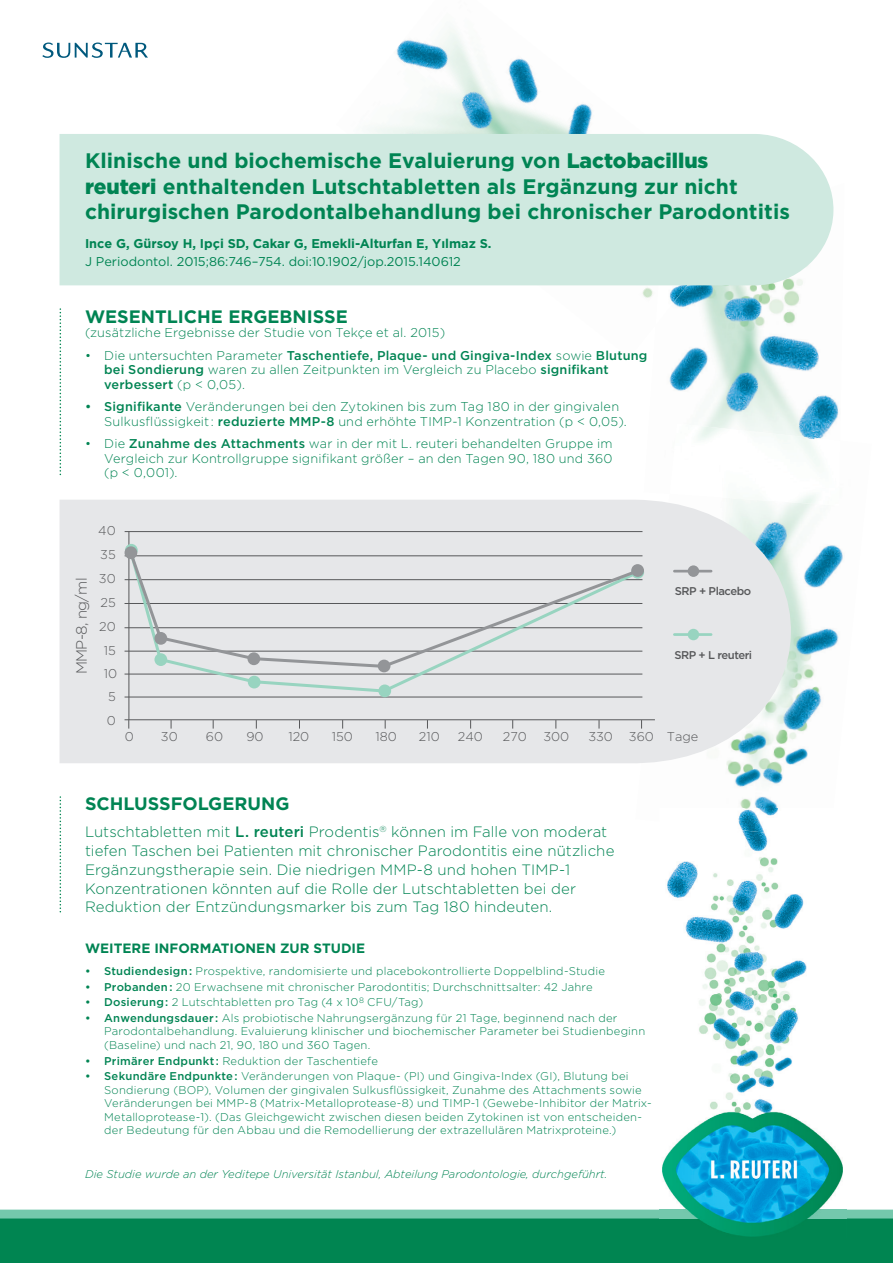
<style>
.page{position:relative;width:893px;height:1263px;background:#fff}
.page>*{position:absolute;margin:0;border:0;box-sizing:border-box;transform-origin:0 0}
.t1{font:700 21px/25.5px "Gotham HTF";letter-spacing:.005em;color:#008453}
.t2{font:700 18px "Gotham HTF";color:#008453}
.t3{font:300 15px/18.8px "Gotham HTF";letter-spacing:.005em;color:#008453}
.t4{font:300 15px "Gotham HTF";letter-spacing:-.045em;color:#57585a}
.t5{font:700 13.5px "Gotham HTF";color:#008453}
.t6{font:300 12.75px/14.2px "Gotham HTF";letter-spacing:.01em;color:#008453}
.t7{font:12.75px "Gotham HTF";color:#008453}
.t8{font:300 12.75px/23.7px "Gotham HTF";color:#57585a;text-align:right}
.t9{font:700 12.75px "Gotham HTF";color:#008453}
.t10{font:300 11.25px/13.5px "Gotham HTF";letter-spacing:.02em;color:#008453}
.t11{font:italic 300 11.25px "Gotham";color:#008453}
.t12{font:500 11.25px "Gotham HTF";letter-spacing:-.045em;color:#57585a}
.s1{font-weight:900}
.s2{font-weight:500}
</style>
<div class="page">
<div style="left:0;top:54px;width:893px;height:1209px;background:#008551"></div>
<div style="left:0;top:54px;width:893px;height:1164px;background:#fff"></div>
<img style="left:635px;top:441px;width:237px;height:380px">
<img style="left:644px;top:183px;width:200px;height:311px">
<img style="left:670px;top:423px;width:170px;height:83px">
<img style="left:336px;top:31px;width:408px;height:327px">
<img style="left:655px;top:286px;width:84px;height:39px">
<svg style="left:60px;top:309px;width:1px;height:166px"></svg>
<svg style="left:60px;top:797px;width:1px;height:116px"></svg>
<div style="left:60px;top:134px;width:774px;height:152px;background:#cfe9e0"></div>
<svg style="left:43px;top:42px;width:105px;height:16px"></svg>
<svg style="left:60px;top:500px;width:733px;height:265px;background:#e3e6e8"></svg>
<div style="left:688px;top:565px;width:11px;height:12px;background:#939598;border-radius:50%"></div>
<hr style="left:674px;top:570px;width:37px;height:2px;background:#939598">
<div style="left:688px;top:629px;width:11px;height:11px;background:#98d4c0;border-radius:50%"></div>
<hr style="left:674px;top:633px;width:37px;height:3px;background:#98d4c0">
<hr style="left:125px;top:579px;width:517px;height:1px;background:#57585a">
<hr style="left:125px;top:603px;width:517px;height:1px;background:#57585a">
<hr style="left:125px;top:627px;width:517px;height:1px;background:#57585a">
<hr style="left:125px;top:651px;width:517px;height:1px;background:#57585a">
<hr style="left:125px;top:674px;width:517px;height:1px;background:#57585a">
<hr style="left:125px;top:697px;width:517px;height:1px;background:#57585a">
<hr style="left:125px;top:719px;width:530px;height:1px;background:#57585a">
<hr style="left:125px;top:555px;width:517px;height:1px;background:#57585a">
<hr style="left:125px;top:531px;width:517px;height:1px;background:#57585a">
<svg style="left:127px;top:547px;width:515px;height:147px;background:#dde1e2"></svg>
<svg style="left:631px;top:564px;width:13px;height:13px"></svg>
<hr style="left:129px;top:532px;width:1px;height:188px;background:#57585a">
<svg style="left:125px;top:544px;width:13px;height:13px"></svg>
<div style="left:125px;top:546px;width:12px;height:13px;background:#939598;border-radius:50%"></div>
<div style="left:378px;top:660px;width:12px;height:12px;background:#939598;border-radius:50%"></div>
<div style="left:378px;top:684px;width:13px;height:13px;background:#98d4c0;border-radius:50%"></div>
<div style="left:248px;top:676px;width:13px;height:12px;background:#98d4c0;border-radius:50%"></div>
<svg style="left:128px;top:551px;width:513px;height:118px;background:#dbdddf"></svg>
<img style="left:659px;top:808px;width:187px;height:429px">
<img style="left:659px;top:808px;width:174px;height:31px">
<h1 class="t1" style="left:85px;top:148px;width:706px">Klinische und biochemische Evaluierung von <span class="s1">Lactobacillus<br>reuteri</span> enthaltenden Lutschtabletten als Ergänzung zur nicht chirurgischen Parodontalbehandlung bei chronischer Parodontitis</h1>
<p class="t9" style="left:85px;top:236px;width:408px">Ince G, Gürsoy H, Ipçi SD, Cakar G, Emekli-Alturfan E, Yılmaz S.</p>
<p class="t7" style="left:85px;top:254px;width:377px">J Periodontol. 2015;86:746–754. doi:10.1902/jop.2015.140612</p>
<h2 class="t2" style="left:85px;top:306px;width:264px">WESENTLICHE ERGEBNISSE</h2>
<p class="t6" style="left:85px;top:326px;width:362px">(zusätzliche Ergebnisse der Studie von Tekçe et al. 2015)</p>
<p class="t6" style="left:104px;top:348px;width:545px;text-indent:-19px">• Die untersuchten Parameter <span class="s2">Taschentiefe, Plaque- und Gingiva-Index</span> sowie <span class="s2">Blutung bei Sondierung</span> waren zu allen Zeitpunkten im Vergleich zu Placebo <span class="s2">signifikant verbessert</span> (p &lt; 0,05).</p>
<p class="t6" style="left:104px;top:400px;width:524px;text-indent:-19px"><span class="s2">• Signifikante</span> Veränderungen bei den Zytokinen bis zum Tag 180 in der gingivalen<br>Sulkusflüssigkeit : <span class="s2">reduzierte MMP-8</span> und erhöhte TIMP-1 Konzentration (p &lt; 0,05).</p>
<p class="t6" style="left:104px;top:437px;width:510px;text-align:justify;text-indent:-19px">• Die <span class="s2">Zunahme des Attachments</span> war in der mit L. reuteri behandelten Gruppe im Vergleich zur Kontrollgruppe signifikant größer – an den Tagen 90, 180 und 360 (p &lt; 0,001).</p>
<p class="t8" style="left:98px;top:518px;width:19px">40</p>
<h3 class="t4" style="left:74px;top:674px;width:98px;rotate:-90deg">MMP-8, ng/ml</h3>
<p class="t8" style="left:100px;top:542px;width:17px">35</p>
<p class="t8" style="left:99px;top:566px;width:20px">30<br>25<br>20<br>15<br>10<br>5</p>
<p class="t8" style="left:107px;top:708px;width:11px">0</p>
<p class="t12" style="left:675px;top:585px;width:78px">SRP + Placebo</p>
<p class="t12" style="left:674px;top:648px;width:79px">SRP + L reuteri</p>
<p class="t8" style="left:125px;top:725px;width:11px">0</p>
<p class="t8" style="left:161px;top:725px;width:18px">30</p>
<p class="t8" style="left:206px;top:725px;width:19px">60</p>
<p class="t8" style="left:246px;top:725px;width:19px">90</p>
<p class="t8" style="left:288px;top:725px;width:22px">120</p>
<p class="t8" style="left:332px;top:725px;width:23px">150</p>
<p class="t8" style="left:375px;top:725px;width:23px">180</p>
<p class="t8" style="left:419px;top:725px;width:22px">210</p>
<p class="t8" style="left:458px;top:725px;width:27px">240</p>
<p class="t8" style="left:503px;top:725px;width:26px">270</p>
<p class="t8" style="left:543px;top:725px;width:27px">300</p>
<p class="t8" style="left:588px;top:725px;width:111px">330 360 Tage</p>
<h2 class="t2" style="left:85px;top:793px;width:206px">SCHLUSSFOLGERUNG</h2>
<p class="t3" style="left:85px;top:822px;width:531px">Lutschtabletten mit <span class="s2">L. reuteri</span> Prodentis<sup>®</sup> können im Falle von moderat tiefen Taschen bei Patienten mit chronischer Parodontitis eine nützliche Ergänzungstherapie sein. Die niedrigen MMP-8 und hohen TIMP-1<br>Konzentrationen könnten auf die Rolle der Lutschtabletten bei der Reduktion der Entzündungsmarker bis zum Tag 180 hindeuten.</p>
<p class="t5" style="left:85px;top:940px;width:282px">WEITERE INFORMATIONEN ZUR STUDIE</p>
<p class="t10" style="left:85px;top:964px;width:521px"><span class="s2">• Studiendesign :</span> Prospektive, randomisierte und placebokontrollierte Doppelblind-Studie</p>
<p class="t10" style="left:85px;top:980px;width:509px"><span class="s2">• Probanden :</span> 20 Erwachsene mit chronischer Parodontitis; Durchschnittsalter: 42 Jahre</p>
<p class="t10" style="left:85px;top:995px;width:340px"><span class="s2">• Dosierung :</span> 2 Lutschtabletten pro Tag (4 x 10<sup>8</sup> CFU/Tag)</p>
<p class="t10" style="left:104px;top:1011px;width:543px;text-indent:-19px"><span class="s2">• Anwendungsdauer :</span> Als probiotische Nahrungsergänzung für 21 Tage, beginnend nach der<br>Parodontalbehandlung. Evaluierung klinischer und biochemischer Parameter bei Studienbeginn (Baseline) und nach 21, 90, 180 und 360 Tagen.</p>
<p class="t10" style="left:85px;top:1054px;width:294px"><span class="s2">• Primärer Endpunkt :</span> Reduktion der Taschentiefe</p>
<p class="t10" style="left:104px;top:1069px;width:549px;text-indent:-19px"><span class="s2">• Sekundäre Endpunkte :</span> Veränderungen von Plaque- (PI) und Gingiva-Index (GI), Blutung bei Sondierung (BOP), Volumen der gingivalen Sulkusflüssigkeit, Zunahme des Attachments sowie Veränderungen bei MMP-8 (Matrix-Metalloprotease-8) und TIMP-1 (Gewebe-Inhibitor der Matrix-Metalloprotease-1). (Das Gleichgewicht zwischen diesen beiden Zytokinen ist von entscheiden&shy;der Bedeutung für den Abbau und die Remodellierung der extrazellulären Matrixproteine.)</p>
<p class="t11" style="left:85px;top:1167px;width:524px">Die Studie wurde an der Yeditepe Universität Istanbul, Abteilung Parodontologie, durchgeführt.</p>
</div>
